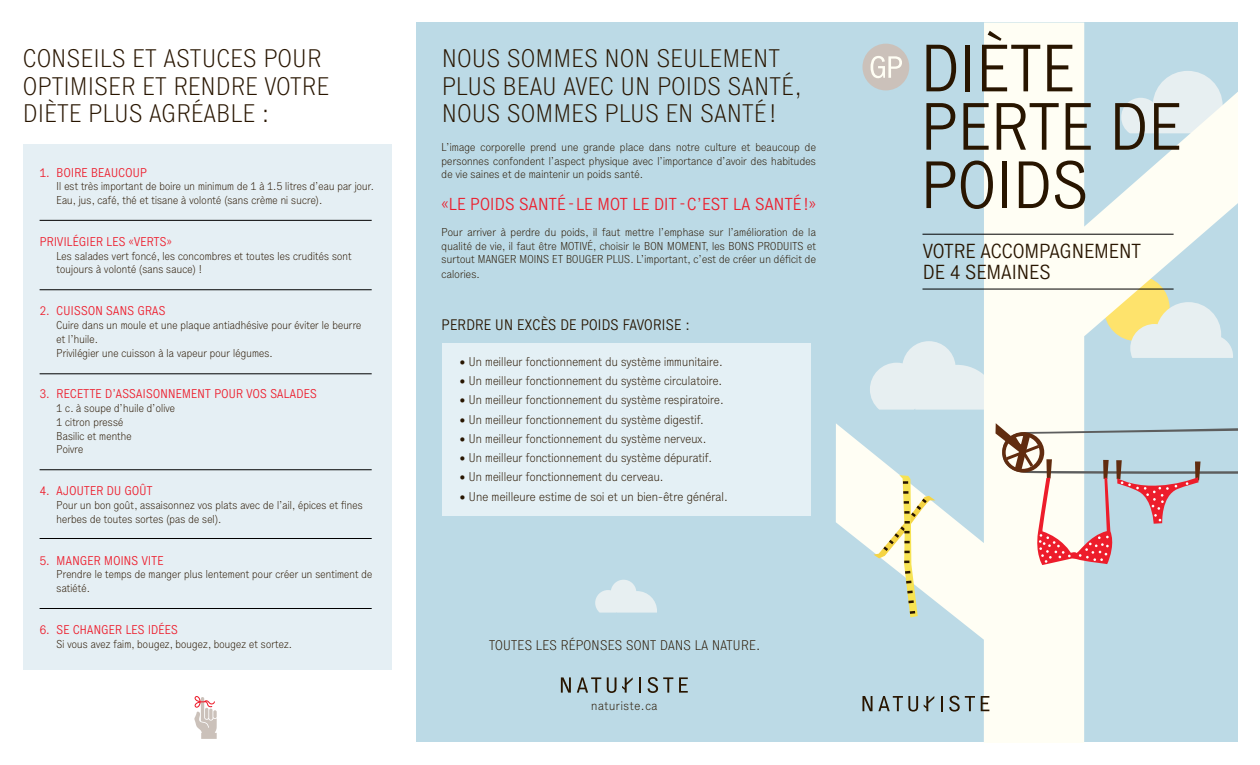
<style>
.page{position:relative;width:1260px;height:765px;background:#fff}
.page>*{position:absolute;margin:0;border:0;box-sizing:border-box;transform-origin:0 0}
.t1{font:300 65.62px/58.4px "Executive 45";letter-spacing:-.035em;color:#281500}
.t2{font:100 25px/27.5px "Executive 35";letter-spacing:-.025em;color:#281500}
.t3{font:300 20px/21.2px "Executive 45";letter-spacing:-.035em;color:#281500}
.t4{font:300 17px "Executive 45";letter-spacing:-.025em;color:#ed1c2b}
.t5{font:300 15px "Executive 45";letter-spacing:-.025em;color:#281500}
.t6{font:100 13.75px "Executive 35";letter-spacing:-.025em;color:#281500}
.t7{font:100 12.5px "Executive 35";letter-spacing:-.04em;color:#281500}
.t8{font:300 12.5px "Executive 45";letter-spacing:-.025em;color:#ed1c2b}
.t9{font:100 12.5px "Executive 35";color:#281500}
.t10{font:100 11.25px/13.8px "Executive 35";letter-spacing:-.04em;color:#281500}
</style>
<div class="page">
<div style="left:416px;top:22px;width:822px;height:720px;background:#bcdae6"></div>
<svg style="left:595px;top:580px;width:62px;height:33px"></svg>
<svg style="left:836px;top:22px;width:402px;height:720px"></svg>
<svg style="left:874px;top:475px;width:61px;height:142px"></svg>
<svg style="left:996px;top:423px;width:242px;height:142px"></svg>
<div style="left:23px;top:144px;width:369px;height:526px;background:#e5eff4"></div>
<svg style="left:561px;top:677px;width:10px;height:16px"></svg>
<svg style="left:577px;top:677px;width:24px;height:16px"></svg>
<svg style="left:639px;top:677px;width:2px;height:16px"></svg>
<svg style="left:648px;top:677px;width:25px;height:16px"></svg>
<svg style="left:679px;top:677px;width:9px;height:16px"></svg>
<svg style="left:607px;top:677px;width:26px;height:16px"></svg>
<svg style="left:862px;top:696px;width:10px;height:15px"></svg>
<svg style="left:878px;top:696px;width:40px;height:16px"></svg>
<svg style="left:941px;top:696px;width:1px;height:15px"></svg>
<svg style="left:949px;top:696px;width:26px;height:16px"></svg>
<svg style="left:981px;top:696px;width:8px;height:15px"></svg>
<svg style="left:924px;top:696px;width:10px;height:15px"></svg>
<hr style="left:922px;top:234px;width:252px;height:1px;background:#000">
<hr style="left:922px;top:289px;width:252px;height:1px;background:#000">
<div style="left:862px;top:44px;width:47px;height:46px;background:#cbc1ba;border-radius:50%"></div>
<svg style="left:871px;top:56px;width:31px;height:22px"></svg>
<div style="left:442px;top:343px;width:369px;height:173px;background:#e4f0f5"></div>
<hr style="left:40px;top:220px;width:332px;height:1px;background:#000">
<hr style="left:40px;top:290px;width:332px;height:1px;background:#000">
<hr style="left:40px;top:374px;width:332px;height:1px;background:#000">
<hr style="left:40px;top:470px;width:332px;height:1px;background:#000">
<hr style="left:40px;top:538px;width:332px;height:1px;background:#000">
<hr style="left:40px;top:608px;width:332px;height:1px;background:#000">
<svg style="left:194px;top:696px;width:23px;height:43px"></svg>
<h2 class="t2" style="left:23px;top:44px;width:308px">CONSEILS ET ASTUCES POUR<br>OPTIMISER ET RENDRE VOTRE<br>DIÈTE PLUS AGRÉABLE :</h2>
<p class="t8" style="left:39px;top:165px;width:109px">1. BOIRE BEAUCOUP</p>
<p class="t10" style="left:56px;top:179px;width:320px">Il est très important de boire un minimum de 1 à 1.5 litres d’eau par jour.<br>Eau, jus, café, thé et tisane à volonté (sans crème ni sucre).</p>
<p class="t8" style="left:39px;top:234px;width:134px">PRIVILÉGIER LES «VERTS»</p>
<p class="t10" style="left:56px;top:249px;width:297px">Les salades vert foncé, les concombres et toutes les crudités sont toujours à volonté (sans sauce) !</p>
<p class="t8" style="left:39px;top:303px;width:128px">2. CUISSON SANS GRAS</p>
<p class="t10" style="left:56px;top:318px;width:307px">Cuire dans un moule et une plaque antiadhésive pour éviter le beurre et l’huile.<br>Privilégier une cuisson à la vapeur pour légumes.</p>
<p class="t8" style="left:39px;top:387px;width:279px">3. RECETTE D’ASSAISONNEMENT POUR VOS SALADES</p>
<p class="t10" style="left:56px;top:401px;width:121px">1 c. à soupe d’huile d’olive<br>1 citron pressé<br>Basilic et menthe<br>Poivre</p>
<p class="t8" style="left:39px;top:483px;width:115px">4. AJOUTER DU GOÛT</p>
<p class="t10" style="left:56px;top:498px;width:308px">Pour un bon goût, assaisonnez vos plats avec de l’ail, épices et fines herbes de toutes sortes (pas de sel).</p>
<p class="t8" style="left:39px;top:553px;width:126px">5. MANGER MOINS VITE</p>
<p class="t10" style="left:56px;top:567px;width:318px">Prendre le temps de manger plus lentement pour créer un sentiment de satiété.</p>
<p class="t8" style="left:39px;top:622px;width:140px">6. SE CHANGER LES IDÉES</p>
<p class="t10" style="left:56px;top:637px;width:238px">Si vous avez faim, bougez, bougez, bougez et sortez.</p>
<h2 class="t2" style="left:441px;top:44px;width:363px">NOUS SOMMES NON SEULEMENT<br>PLUS BEAU AVEC UN POIDS SANTÉ,<br>NOUS SOMMES PLUS EN SANTÉ!</h2>
<p class="t10" style="left:441px;top:140px;width:376px;text-align:justify">L’image corporelle prend une grande place dans notre culture et beaucoup de personnes confondent l’aspect physique avec l’importance d’avoir des habitudes de vie saines et de maintenir un poids santé.</p>
<h3 class="t4" style="left:441px;top:194px;width:377px">«LE POIDS SANTÉ - LE MOT LE DIT - C’EST LA SANTÉ!»</h3>
<p class="t10" style="left:441px;top:225px;width:377px;text-align:justify">Pour arriver à perdre du poids, il faut mettre l’emphase sur l’amélioration de la qualité de vie, il faut être MOTIVÉ, choisir le BON MOMENT, les BONS PRODUITS et surtout MANGER MOINS ET BOUGER PLUS. L’important, c’est de créer un déficit de</p>
<p class="t10" style="left:441px;top:268px;width:41px">calories.</p>
<h3 class="t5" style="left:441px;top:316px;width:250px">PERDRE UN EXCÈS DE POIDS FAVORISE :</h3>
<p class="t7" style="left:459px;top:354px;width:265px">• Un meilleur fonctionnement du système immunitaire.</p>
<p class="t7" style="left:459px;top:373px;width:265px">• Un meilleur fonctionnement du système circulatoire.</p>
<p class="t7" style="left:459px;top:392px;width:266px">• Un meilleur fonctionnement du système respiratoire.</p>
<p class="t7" style="left:459px;top:412px;width:246px">• Un meilleur fonctionnement du système digestif.</p>
<p class="t7" style="left:459px;top:431px;width:249px">• Un meilleur fonctionnement du système nerveux.</p>
<p class="t7" style="left:459px;top:450px;width:255px">• Un meilleur fonctionnement du système dépuratif.</p>
<p class="t7" style="left:459px;top:469px;width:206px">• Un meilleur fonctionnement du cerveau.</p>
<p class="t7" style="left:459px;top:489px;width:270px">• Une meilleure estime de soi et un bien-être général.</p>
<p class="t6" style="left:489px;top:637px;width:274px">TOUTES LES RÉPONSES SONT DANS LA NATURE.</p>
<p class="t9" style="left:591px;top:698px;width:68px">naturiste.ca</p>
<h1 class="t1" style="left:919px;top:39px;width:265px">DIÈTE<br>PERTE DE<br>POIDS</h1>
<h3 class="t3" style="left:923px;top:240px;width:220px">VOTRE ACCOMPAGNEMENT<br>DE 4 SEMAINES</h3>
</div>
